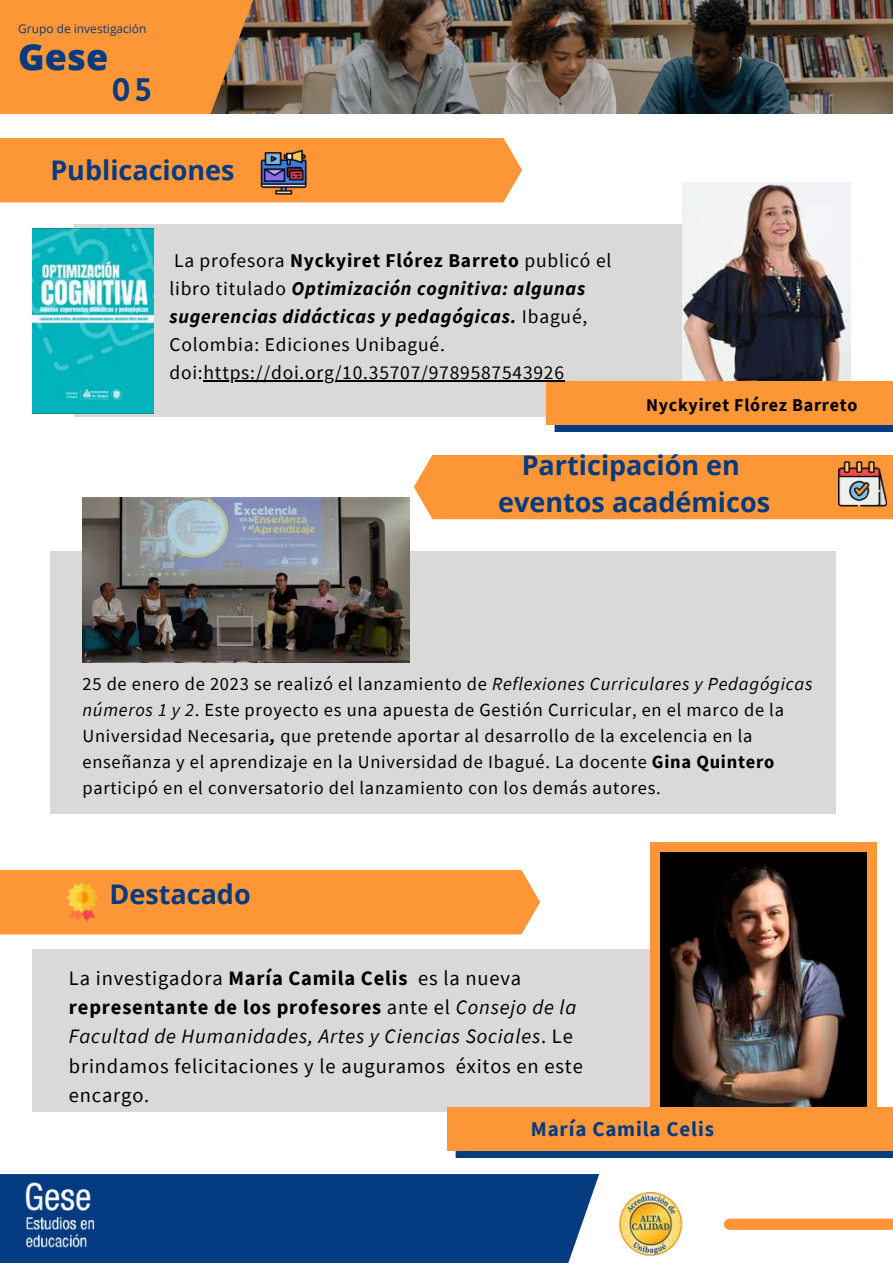
<style>
.page{position:relative;width:893px;height:1264px;background:#fff}
.page>*{position:absolute;margin:0;border:0;box-sizing:border-box;transform-origin:0 0}
.t1{font:800 36px "Open Sans";color:#053b80}
.t2{font:30px "CA Generated";color:#053b80}
.t3{font:700 27px/37px "Open Sans";color:#053b80;text-align:center}
.t4{font:700 21px "Source Sans Pro";letter-spacing:.04em;color:#053b80}
.t5{font:20.55px/29.2px "Source Sans Pro";letter-spacing:.04em;color:#000}
.t6{font:19.5px/28px "Source Sans Pro";letter-spacing:.04em;color:#000}
.t7{font:18.45px/25.8px "Source Sans Pro";letter-spacing:.04em;color:#000}
.t8{font:700 18px "Source Sans Pro";letter-spacing:.04em;color:#000}
.t9{font:12px "Open Sans";color:#053b80}
.s1{font-weight:700}
.s2{font-weight:700;font-style:italic}
.s3{font-style:italic}
</style>
<div class="page">
<div style="left:729px;top:1218px;width:163px;height:11px;background:#fd9636"></div>
<img style="left:619px;top:1192px;width:64px;height:63px">
<div style="left:0;top:1173px;width:599px;height:89px;background:#053b80"></div>
<img style="left:25px;top:1182px;width:68px;height:66px">
<img style="left:305px;top:0;width:587px;height:114px">
<svg style="left:0;top:0;width:305px;height:114px;background:#da883c"></svg>
<div style="left:74px;top:225px;width:761px;height:192px;background:#d9d9d9"></div>
<img style="left:682px;top:183px;width:168px;height:198px">
<svg style="left:554px;top:424px;width:338px;height:8px;background:#244676"></svg>
<div style="left:546px;top:381px;width:346px;height:43px;background:#fd9636"></div>
<img style="left:32px;top:228px;width:122px;height:185px">
<div style="left:0;top:138px;width:522px;height:64px;background:#fd9636"></div>
<div style="left:50px;top:551px;width:785px;height:262px;background:#d9d9d9"></div>
<div style="left:414px;top:455px;width:478px;height:64px;background:#fd9636"></div>
<div style="left:0;top:870px;width:540px;height:64px;background:#fd9636"></div>
<div style="left:32px;top:949px;width:819px;height:162px;background:#d9d9d9"></div>
<div style="left:650px;top:842px;width:226px;height:275px;background:#fd9636"></div>
<svg style="left:455px;top:1150px;width:437px;height:8px;background:#244676"></svg>
<div style="left:447px;top:1107px;width:445px;height:43px;background:#fd9636"></div>
<img style="left:260px;top:149px;width:47px;height:47px">
<img style="left:838px;top:459px;width:48px;height:49px">
<img style="left:62px;top:882px;width:40px;height:39px">
<img style="left:660px;top:852px;width:206px;height:254px">
<hr style="left:203px;top:380px;width:362px;height:1px;background:#000">
<img style="left:82px;top:498px;width:328px;height:164px">
<p class="t9" style="left:18px;top:20px;width:130px">Grupo de investigación</p>
<h1 class="t1" style="left:18px;top:31px;width:92px">Gese</h1>
<h2 class="t2" style="left:112px;top:73px;width:42px">05</h2>
<h3 class="t3" style="left:50px;top:151px;width:186px">Publicaciones</h3>
<p class="t6" style="left:169px;top:246px;width:443px">La profesora <span class="s1">Nyckyiret Flórez Barreto</span> publicó el libro titulado <span class="s2">Optimización cognitiva: algunas sugerencias didácticas y pedagógicas.</span> Ibagué, Colombia: Ediciones Unibagué. doi:https://doi.org/10.35707/9789587543926</p>
<p class="t8" style="left:646px;top:393px;width:213px">Nyckyiret Flórez Barreto</p>
<h3 class="t3" style="left:498px;top:445px;width:273px">Participación en eventos académicos</h3>
<p class="t7" style="left:82px;top:671px;width:731px">25 de enero de 2023 se realizó el lanzamiento de <span class="s3">Reflexiones Curriculares y Pedagógicas números 1 y 2</span>. Este proyecto es una apuesta de Gestión Curricular, en el marco de la Universidad Necesaria<span class="s2">,</span> que pretende aportar al desarrollo de la excelencia en la enseñanza y el aprendizaje en la Universidad de Ibagué. La docente <span class="s1">Gina Quintero </span>participó en el conversatorio del lanzamiento con los demás autores.</p>
<h3 class="t3" style="left:109px;top:874px;width:143px">Destacado</h3>
<p class="t5" style="left:69px;top:962px;width:515px">La investigadora <span class="s1">María Camila Celis</span> es la nueva <span class="s1">representante de los profesores</span> ante el <span class="s3">Consejo de la Facultad de Humanidades, Artes y Ciencias Sociales</span>. Le brindamos felicitaciones y le auguramos éxitos en este encargo.</p>
<p class="t4" style="left:531px;top:1115px;width:185px">María Camila Celis</p>
</div>
